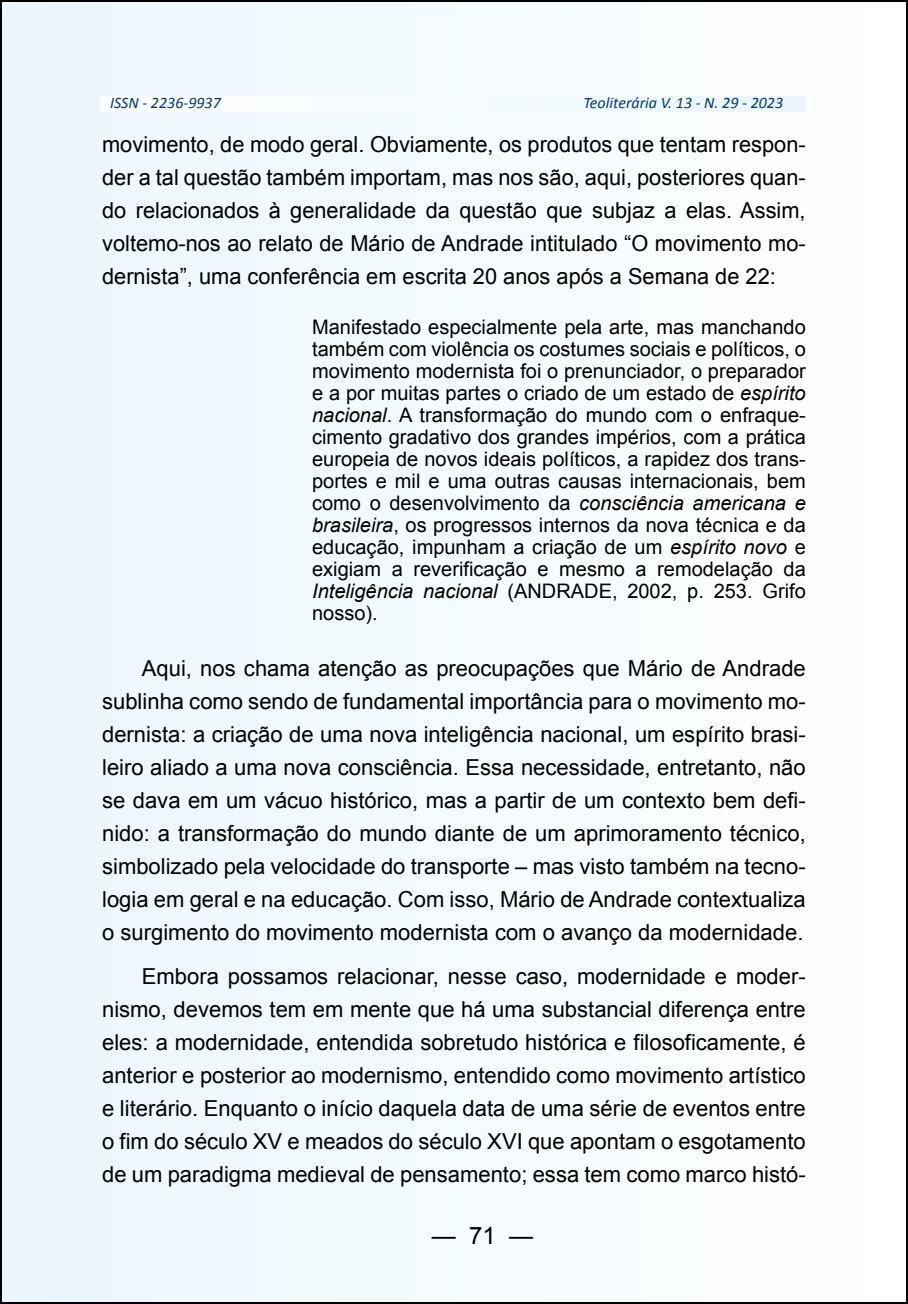
<style>
.page{position:relative;width:908px;height:1304px;background:#fff}
.page>*{position:absolute;margin:0;border:0;box-sizing:border-box;transform-origin:0 0}
.t1{font:24px "Arial";color:#000}
.t2{font:22px/33px "Arial";color:#000;text-align:justify}
.t3{font:20px/22px "Arial";color:#000;text-align:justify}
.t4{font:italic 16px "Calibri";color:#003882}
.s1{font-style:italic}
</style>
<div class="page">
<div style="left:1px;top:1px;width:905px;height:1302px;background:#f4fbfe"></div>
<p class="t4" style="left:110px;top:92px;width:112px">ISSN - 2236-9937</p>
<p class="t4" style="left:583px;top:92px;width:201px">Teoliterária V. 13 - N. 29 - 2023</p>
<p class="t2" style="left:102px;top:128px;width:704px">movimento, de modo geral. Obviamente, os produtos que tentam respon&shy;der a tal questão também importam, mas nos são, aqui, posteriores quan&shy;do relacionados à generalidade da questão que subjaz a elas. Assim, voltemo-nos ao relato de Mário de Andrade intitulado “O movimento mo&shy;dernista”, uma conferência em escrita 20 anos após a Semana de 22:</p>
<p class="t3" style="left:312px;top:317px;width:495px">Manifestado especialmente pela arte, mas manchando também com violência os costumes sociais e políticos, o movimento modernista foi o prenunciador, o preparador e a por muitas partes o criado de um estado de <span class="s1">espírito nacional</span>. A transformação do mundo com o enfraque&shy;cimento gradativo dos grandes impérios, com a prática europeia de novos ideais políticos, a rapidez dos trans&shy;portes e mil e uma outras causas internacionais, bem como o desenvolvimento da <span class="s1">consciência americana e brasileira</span>, os progressos internos da nova técnica e da educação, impunham a criação de um <span class="s1">espírito novo</span> e exigiam a reverificação e mesmo a remodelação da <span class="s1">Inteligência nacional</span> (ANDRADE, 2002, p. 253. Grifo nosso).</p>
<p class="t2" style="left:102px;top:652px;width:705px;text-indent:40px">Aqui, nos chama atenção as preocupações que Mário de Andrade sublinha como sendo de fundamental importância para o movimento mo&shy;dernista: a criação de uma nova inteligência nacional, um espírito brasi&shy;leiro aliado a uma nova consciência. Essa necessidade, entretanto, não se dava em um vácuo histórico, mas a partir de um contexto bem defi&shy;nido: a transformação do mundo diante de um aprimoramento técnico, simbolizado pela velocidade do transporte – mas visto também na tecno&shy;logia em geral e na educação. Com isso, Mário de Andrade contextualiza o surgimento do movimento modernista com o avanço da modernidade.</p>
<p class="t2" style="left:102px;top:960px;width:705px;text-indent:40px">Embora possamos relacionar, nesse caso, modernidade e moder&shy;nismo, devemos tem em mente que há uma substancial diferença entre eles: a modernidade, entendida sobretudo histórica e filosoficamente, é anterior e posterior ao modernismo, entendido como movimento artístico e literário. Enquanto o início daquela data de uma série de eventos entre o fim do século XV e meados do século XVI que apontam o esgotamento de um paradigma medieval de pensamento; essa tem como marco histó-</p>
<p class="t1" style="left:431px;top:1219px;width:103px">— 71 —</p>
</div>
